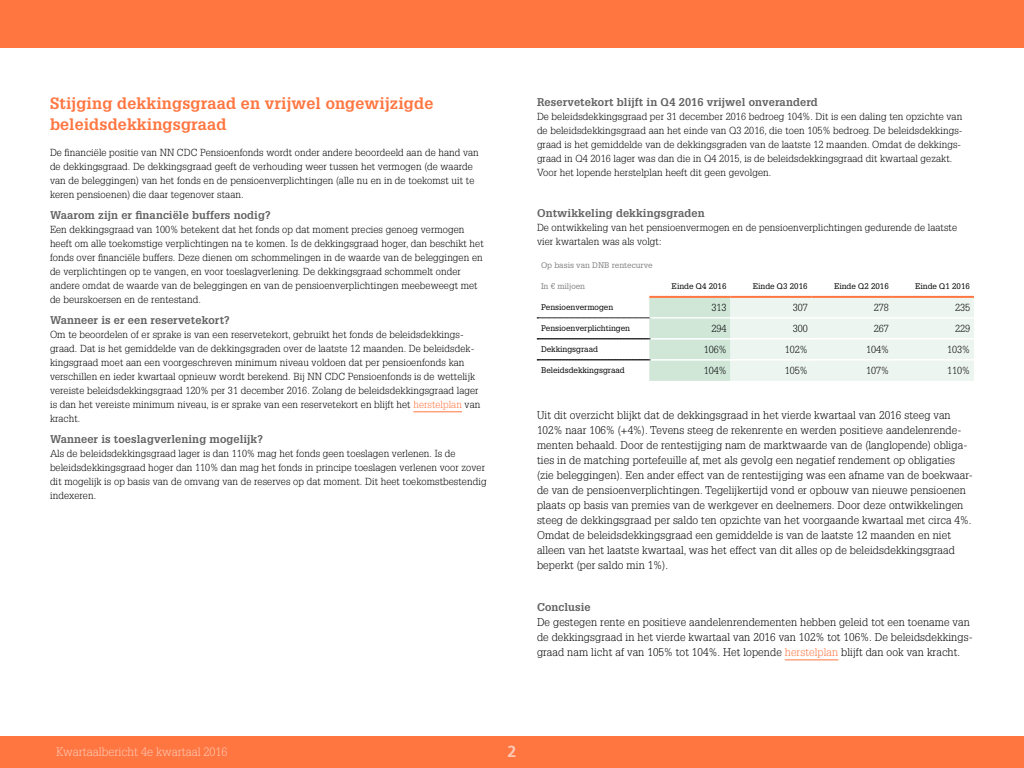
<style>
.page{position:relative;width:1024px;height:768px;background:#fff}
.page>*{position:absolute;margin:0;border:0;box-sizing:border-box;transform-origin:0 0}
.t1{font:700 16px/21px "Glypha LT Std";letter-spacing:.01em;color:#ff7641}
.t2{font:700 16px "Frutiger LT Std";color:#ffc9b6}
.t3{font:300 12px "Glypha LT Std";color:#ffc9b6}
.t4{font:300 11px/15px "Glypha LT Std";letter-spacing:.01em;color:#000}
.t5{font:700 11px "Glypha LT Std";letter-spacing:.01em;color:#646363}
.t6{font:300 10px/14px "Glypha LT Std";letter-spacing:.01em;color:#000}
.t7{font:8px "Glypha LT Std";color:#000}
.t8{font:8px "Glypha LT Std";color:#818181}
.s1{color:#ff7641}
</style>
<div class="page">
<hr style="left:413px;top:411px;width:49px;height:1px;background:#ff7641">
<hr style="left:785px;top:659px;width:53px;height:1px;background:#ff7641">
<hr style="left:649px;top:296px;width:82px;height:2px;background:#ff7641">
<hr style="left:730px;top:296px;width:82px;height:2px;background:#ff7641">
<hr style="left:812px;top:296px;width:81px;height:2px;background:#ff7641">
<hr style="left:893px;top:296px;width:81px;height:2px;background:#ff7641">
<svg style="left:537px;top:297px;width:437px;height:84px"></svg>
<div style="left:0;top:0;width:1024px;height:48px;background:#ff7641"></div>
<div style="left:0;top:736px;width:1024px;height:32px;background:#ff7641"></div>
<h1 class="t1" style="left:50px;top:93px;width:385px">Stijging dekkingsgraad en vrijwel ongewijzigde beleidsdekkingsgraad</h1>
<p class="t6" style="left:50px;top:145px;width:430px">De financiële positie van NN CDC Pensioenfonds wordt onder andere beoordeeld aan de hand van de dekkingsgraad. De dekkingsgraad geeft de verhouding weer tussen het vermogen (de waarde van de beleggingen) van het fonds en de pensioenverplichtingen (alle nu en in de toekomst uit te keren pensioenen) die daar tegenover staan.</p>
<p class="t5" style="left:50px;top:208px;width:222px">Waarom zijn er financiële buffers nodig?</p>
<p class="t6" style="left:50px;top:222px;width:435px">Een dekkingsgraad van 100% betekent dat het fonds op dat moment precies genoeg vermogen heeft om alle toekomstige verplichtingen na te komen. Is de dekkingsgraad hoger, dan beschikt het fonds over financiële buffers. Deze dienen om schommelingen in de waarde van de beleggingen en de verplichtingen op te vangen, en voor toeslagverlening. De dekkingsgraad schommelt onder andere omdat de waarde van de beleggingen en van de pensioenverplichtingen meebeweegt met de beurskoersen en de rentestand.</p>
<p class="t5" style="left:50px;top:313px;width:181px">Wanneer is er een reservetekort?</p>
<p class="t6" style="left:50px;top:327px;width:432px">Om te beoordelen of er sprake is van een reservetekort, gebruikt het fonds de beleidsdekkings&shy;graad. Dat is het gemiddelde van de dekkingsgraden over de laatste 12 maanden. De beleidsdek&shy;kingsgraad moet aan een voorgeschreven minimum niveau voldoen dat per pensioenfonds kan verschillen en ieder kwartaal opnieuw wordt berekend. Bij NN CDC Pensioenfonds is de wettelijk vereiste beleidsdekkingsgraad 120% per 31 december 2016. Zolang de beleidsdekkingsgraad lager is dan het vereiste minimum niveau, is er sprake van een reservetekort en blijft het <span class="s1">herstelplan</span> van kracht.</p>
<p class="t5" style="left:50px;top:432px;width:214px">Wanneer is toeslagverlening mogelijk?</p>
<p class="t6" style="left:50px;top:446px;width:438px">Als de beleidsdekkingsgraad lager is dan 110% mag het fonds geen toeslagen verlenen. Is de beleidsdekkingsgraad hoger dan 110% dan mag het fonds in principe toeslagen verlenen voor zover dit mogelijk is op basis van de omvang van de reserves op dat moment. Dit heet toekomstbestendig indexeren.</p>
<p class="t5" style="left:537px;top:95px;width:282px">Reservetekort blijft in Q4 2016 vrijwel onveranderd</p>
<p class="t6" style="left:537px;top:110px;width:427px">De beleidsdekkingsgraad per 31 december 2016 bedroeg 104%. Dit is een daling ten opzichte van de beleidsdekkingsgraad aan het einde van Q3 2016, die toen 105% bedroeg. De beleidsdekkings&shy;graad is het gemiddelde van de dekkingsgraden van de laatste 12 maanden. Omdat de dekkings&shy;graad in Q4 2016 lager was dan die in Q4 2015, is de beleidsdekkingsgraad dit kwartaal gezakt.<br>Voor het lopende herstelplan heeft dit geen gevolgen.</p>
<p class="t5" style="left:537px;top:206px;width:169px">Ontwikkeling dekkingsgraden</p>
<p class="t6" style="left:537px;top:221px;width:422px">De ontwikkeling van het pensioenvermogen en de pensioenverplichtingen gedurende de laatste vier kwartalen was als volgt:</p>
<p class="t8" style="left:541px;top:261px;width:113px">Op basis van DNB rentecurve</p>
<p class="t8" style="left:541px;top:282px;width:46px">In € miljoen</p>
<p class="t7" style="left:672px;top:282px;width:56px">Einde Q4 2016</p>
<p class="t7" style="left:753px;top:282px;width:56px">Einde Q3 2016</p>
<p class="t7" style="left:834px;top:282px;width:56px">Einde Q2 2016</p>
<p class="t7" style="left:915px;top:282px;width:56px">Einde Q1 2016</p>
<p class="t7" style="left:541px;top:303px;width:74px">Pensioenvermogen</p>
<p class="t6" style="left:712px;top:301px;width:16px">313</p>
<p class="t6" style="left:793px;top:301px;width:16px">307</p>
<p class="t6" style="left:874px;top:301px;width:16px">278</p>
<p class="t6" style="left:955px;top:301px;width:16px">235</p>
<p class="t7" style="left:541px;top:324px;width:91px">Pensioenverplichtingen</p>
<p class="t6" style="left:712px;top:322px;width:16px">294</p>
<p class="t6" style="left:793px;top:322px;width:16px">300</p>
<p class="t6" style="left:874px;top:322px;width:16px">267</p>
<p class="t6" style="left:955px;top:322px;width:16px">229</p>
<p class="t7" style="left:541px;top:345px;width:59px">Dekkingsgraad</p>
<p class="t6" style="left:704px;top:343px;width:24px">106%</p>
<p class="t6" style="left:785px;top:343px;width:24px">102%</p>
<p class="t6" style="left:866px;top:343px;width:24px">104%</p>
<p class="t6" style="left:947px;top:343px;width:24px">103%</p>
<p class="t7" style="left:541px;top:366px;width:85px">Beleidsdekkingsgraad</p>
<p class="t6" style="left:704px;top:364px;width:24px">104%</p>
<p class="t6" style="left:785px;top:364px;width:24px">105%</p>
<p class="t6" style="left:866px;top:364px;width:24px">107%</p>
<p class="t6" style="left:947px;top:364px;width:24px">110%</p>
<p class="t4" style="left:537px;top:408px;width:437px">Uit dit overzicht blijkt dat de dekkingsgraad in het vierde kwartaal van 2016 steeg van 102% naar 106% (+4%). Tevens steeg de rekenrente en werden positieve aandelenrende&shy;menten behaald. Door de rentestijging nam de marktwaarde van de (langlopende) obliga&shy;ties in de matching portefeuille af, met als gevolg een negatief rendement op obligaties (zie beleggingen). Een ander effect van de rentestijging was een afname van de boekwaar&shy;de van de pensioenverplichtingen. Tegelijkertijd vond er opbouw van nieuwe pensioenen plaats op basis van premies van de werkgever en deelnemers. Door deze ontwikkelingen steeg de dekkingsgraad per saldo ten opzichte van het voorgaande kwartaal met circa 4%.<br>Omdat de beleidsdekkingsgraad een gemiddelde is van de laatste 12 maanden en niet alleen van het laatste kwartaal, was het effect van dit alles op de beleidsdekkingsgraad beperkt (per saldo min 1%).</p>
<p class="t5" style="left:537px;top:600px;width:55px">Conclusie</p>
<p class="t4" style="left:537px;top:615px;width:437px">De gestegen rente en positieve aandelenrendementen hebben geleid tot een toename van de dekkingsgraad in het vierde kwartaal van 2016 van 102% tot 106%. De beleidsdekkings&shy;graad nam licht af van 105% tot 104%. Het lopende <span class="s1">herstelplan</span> blijft dan ook van kracht.</p>
<p class="t3" style="left:56px;top:745px;width:173px">Kwartaalbericht 4e kwartaal 2016</p>
<h1 class="t2" style="left:508px;top:742px;width:10px">2</h1>
</div>
